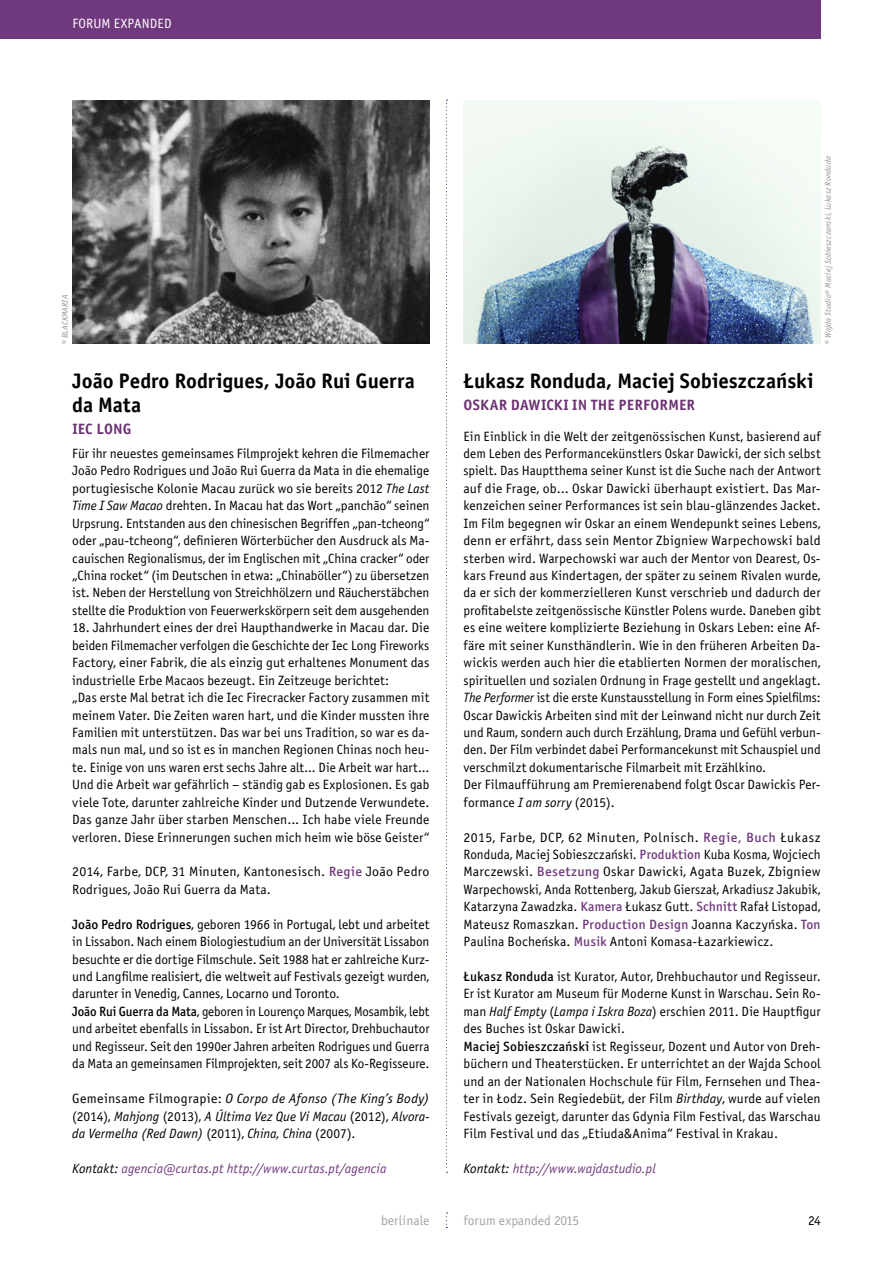
<style>
.page{position:relative;width:893px;height:1263px;background:#fff}
.page>*{position:absolute;margin:0;border:0;box-sizing:border-box;transform-origin:0 0}
.t1{font:21px/24px "Officina Sans Bold ITC";color:#000}
.t2{font:15px "Officina Sans Bold ITC";letter-spacing:.01em;color:#6d3374}
.t3{font:13.5px/17.4px "Officina Sans Book ITC";letter-spacing:.005em;color:#000}
.t4{font:italic 13.5px/17.4px "Officina Sans Book ITC";color:#000;text-align:justify}
.t5{font:italic 13.5px "Officina Sans Book ITC";letter-spacing:.005em;color:#70397e}
.t6{font:13.5px "Officina Sans Book ITC";color:#a4a4a4}
.t7{font:13.5px "Officina Sans Book ITC";letter-spacing:.01em;color:#fff}
.t8{font:italic 8.25px "Officina Sans Book ITC";letter-spacing:.025em;color:#8f8f8f}
.s1{font-style:italic}
.s2{font-family:"Officina Sans Medium ITC";color:#70397e}
.s3{font-family:"Officina Sans Medium ITC"}
.s4{font-style:normal}
.s5{color:#000}
</style>
<div class="page">
<div style="left:0;top:0;width:821px;height:38px;background:#70397e"></div>
<svg style="left:446px;top:99px;width:1px;height:1074px"></svg>
<img style="left:463px;top:100px;width:358px;height:244px">
<img style="left:72px;top:100px;width:357px;height:244px">
<p class="t7" style="left:72px;top:16px;width:101px">FORUM EXPANDED</p>
<p class="t8" style="left:60px;top:344px;width:51px;rotate:-90deg">© BLACKMARIA</p>
<h1 class="t1" style="left:72px;top:369px;width:344px">João Pedro Rodrigues, João Rui Guerra da Mata</h1>
<p class="t2" style="left:72px;top:420px;width:61px">IEC LONG</p>
<p class="t3" style="left:72px;top:445px;width:359px;text-align:justify">Für ihr neuestes gemeinsames Filmprojekt kehren die Filmemacher João Pedro Rodrigues und João Rui Guerra da Mata in die ehemalige portugiesische Kolonie Macau zurück wo sie bereits 2012 <span class="s1">The Last Time I Saw Macao</span> drehten. In Macau hat das Wort „panchão“ seinen Urpsrung. Entstanden aus den chinesischen Begriffen „pan-tcheong“ oder „pau-tcheong“, definieren Wörterbücher den Ausdruck als Ma&shy;cauischen Regionalismus, der im Englischen mit „China cracker“ oder „China rocket“ (im Deutschen in etwa: „Chinaböller“) zu übersetzen ist. Neben der Herstellung von Streichhölzern und Räucherstäbchen stellte die Produktion von Feuerwerkskörpern seit dem ausgehenden</p>
<p class="t3" style="left:72px;top:619px;width:359px">18. Jahrhundert eines der drei Haupthandwerke in Macau dar. Die beiden Filmemacher verfolgen die Geschichte der Iec Long Fireworks Factory, einer Fabrik, die als einzig gut erhaltenes Monument das industrielle Erbe Macaos bezeugt. Ein Zeitzeuge berichtet:<br>„Das erste Mal betrat ich die Iec Firecracker Factory zusammen mit meinem Vater. Die Zeiten waren hart, und die Kinder mussten ihre Familien mit unterstützen. Das war bei uns Tradition, so war es da&shy;mals nun mal, und so ist es in manchen Regionen Chinas noch heu&shy;te. Einige von uns waren erst sechs Jahre alt... Die Arbeit war hart...<br>Und die Arbeit war gefährlich – ständig gab es Explosionen. Es gab viele Tote, darunter zahlreiche Kinder und Dutzende Verwundete.<br>Das ganze Jahr über starben Menschen... Ich habe viele Freunde verloren. Diese Erinnerungen suchen mich heim wie böse Geister“</p>
<p class="t3" style="left:72px;top:863px;width:359px">2014, Farbe, DCP, 31 Minuten, Kantonesisch. <span class="s2">Regie</span> João Pedro<br>Rodrigues, João Rui Guerra da Mata.</p>
<p class="t3" style="left:72px;top:915px;width:359px"><span class="s3">João Pedro Rodrigues</span>, geboren 1966 in Portugal, lebt und arbeitet in Lissabon. Nach einem Biologiestudium an der Universität Lissabon besuchte er die dortige Filmschule. Seit 1988 hat er zahlreiche Kurz&shy;und Langfilme realisiert, die weltweit auf Festivals gezeigt wurden, darunter in Venedig, Cannes, Locarno und Toronto.<br><span class="s3">João Rui Guerra da Mata</span>, geboren in Lourenço Marques, Mosambik, lebt und arbeitet ebenfalls in Lissabon. Er ist Art Director, Drehbuchautor und Regisseur. Seit den 1990er Jahren arbeiten Rodrigues und Guerra da Mata an gemeinsamen Filmprojekten, seit 2007 als Ko-Regisseure.</p>
<p class="t4" style="left:72px;top:1090px;width:359px"><span class="s4">Gemeinsame Filmograpie:</span> O Corpo de Afonso (The King’s Body) <span class="s4">(2014),</span> Mahjong <span class="s4">(2013),</span> A Última Vez Que Vi Macau <span class="s4">(2012),</span> Alvora&shy;da Vermelha (Red Dawn) <span class="s4">(2011),</span> China, China <span class="s4">(2007).</span></p>
<p class="t5" style="left:72px;top:1161px;width:316px"><span class="s5">Kontakt:</span> agencia@curtas.pt http://www.curtas.pt/agencia</p>
<p class="t8" style="left:823px;top:344px;width:189px;rotate:-90deg">© Wajda Studio© MaciejSobieszczanski, Lukasz Ronduda</p>
<h1 class="t1" style="left:463px;top:369px;width:352px">Łukasz Ronduda, Maciej Sobieszczański</h1>
<p class="t2" style="left:464px;top:396px;width:233px">OSKAR DAWICKI IN THE PERFORMER</p>
<p class="t3" style="left:463px;top:427px;width:359px">Ein Einblick in die Welt der zeitgenössischen Kunst, basierend auf dem Leben des Performancekünstlers Oskar Dawicki, der sich selbst spielt. Das Hauptthema seiner Kunst ist die Suche nach der Antwort auf die Frage, ob... Oskar Dawicki überhaupt existiert. Das Mar&shy;kenzeichen seiner Performances ist sein blau-glänzendes Jacket.<br>Im Film begegnen wir Oskar an einem Wendepunkt seines Lebens, denn er erfährt, dass sein Mentor Zbigniew Warpechowski bald sterben wird. Warpechowski war auch der Mentor von Dearest, Os&shy;kars Freund aus Kindertagen, der später zu seinem Rivalen wurde, da er sich der kommerzielleren Kunst verschrieb und dadurch der profitabelste zeitgenössische Künstler Polens wurde. Daneben gibt es eine weitere komplizierte Beziehung in Oskars Leben: eine Af&shy;färe mit seiner Kunsthändlerin. Wie in den früheren Arbeiten Da&shy;wickis werden auch hier die etablierten Normen der moralischen, spirituellen und sozialen Ordnung in Frage gestellt und angeklagt.<br><span class="s1">The Performer</span> ist die erste Kunstausstellung in Form eines Spielfilms:<br>Oscar Dawickis Arbeiten sind mit der Leinwand nicht nur durch Zeit und Raum, sondern auch durch Erzählung, Drama und Gefühl verbun&shy;den. Der Film verbindet dabei Performancekunst mit Schauspiel und verschmilzt dokumentarische Filmarbeit mit Erzählkino.<br>Der Filmaufführung am Premierenabend folgt Oscar Dawickis Per&shy;formance <span class="s1">I am sorry</span> (2015).</p>
<p class="t3" style="left:463px;top:828px;width:359px;text-align:justify">2015, Farbe, DCP, 62 Minuten, Polnisch. <span class="s2">Regie, Buch</span> Łukasz Ronduda, Maciej Sobieszczański. <span class="s2">Produktion</span> Kuba Kosma, Wojciech Marczewski. <span class="s2">Besetzung</span> Oskar Dawicki, Agata Buzek, Zbigniew Warpechowski, Anda Rottenberg, Jakub Gierszał, Arkadiusz Jakubik, Katarzyna Zawadzka. <span class="s2">Kamera</span> Łukasz Gutt. <span class="s2">Schnitt</span> Rafał Listopad, Mateusz Romaszkan. <span class="s2">Production Design</span> Joanna Kaczyńska. <span class="s2">Ton </span>Paulina Bocheńska. <span class="s2">Musik</span> Antoni Komasa-Łazarkiewicz.</p>
<p class="t3" style="left:463px;top:968px;width:359px"><span class="s3">Łukasz Ronduda</span> ist Kurator, Autor, Drehbuchautor und Regisseur.<br>Er ist Kurator am Museum für Moderne Kunst in Warschau. Sein Ro&shy;man <span class="s1">Half Empty</span> (<span class="s1">Lampa i Iskra Boza</span>) erschien 2011. Die Hauptfigur des Buches ist Oskar Dawicki.<br><span class="s3">Maciej Sobieszczański</span> ist Regisseur, Dozent und Autor von Dreh&shy;büchern und Theaterstücken. Er unterrichtet an der Wajda School und an der Nationalen Hochschule für Film, Fernsehen und Thea&shy;ter in Łodz. Sein Regiedebüt, der Film <span class="s1">Birthday</span>, wurde auf vielen Festivals gezeigt, darunter das Gdynia Film Festival, das Warschau Film Festival und das „Etiuda&amp;Anima“ Festival in Krakau.</p>
<p class="t5" style="left:463px;top:1161px;width:194px"><span class="s5">Kontakt:</span> http://www.wajdastudio.pl</p>
<p class="t6" style="left:381px;top:1213px;width:50px">berlinale</p>
<p class="t6" style="left:463px;top:1213px;width:117px">forum expanded 2015</p>
<p class="t3" style="left:808px;top:1212px;width:14px">24</p>
</div>
